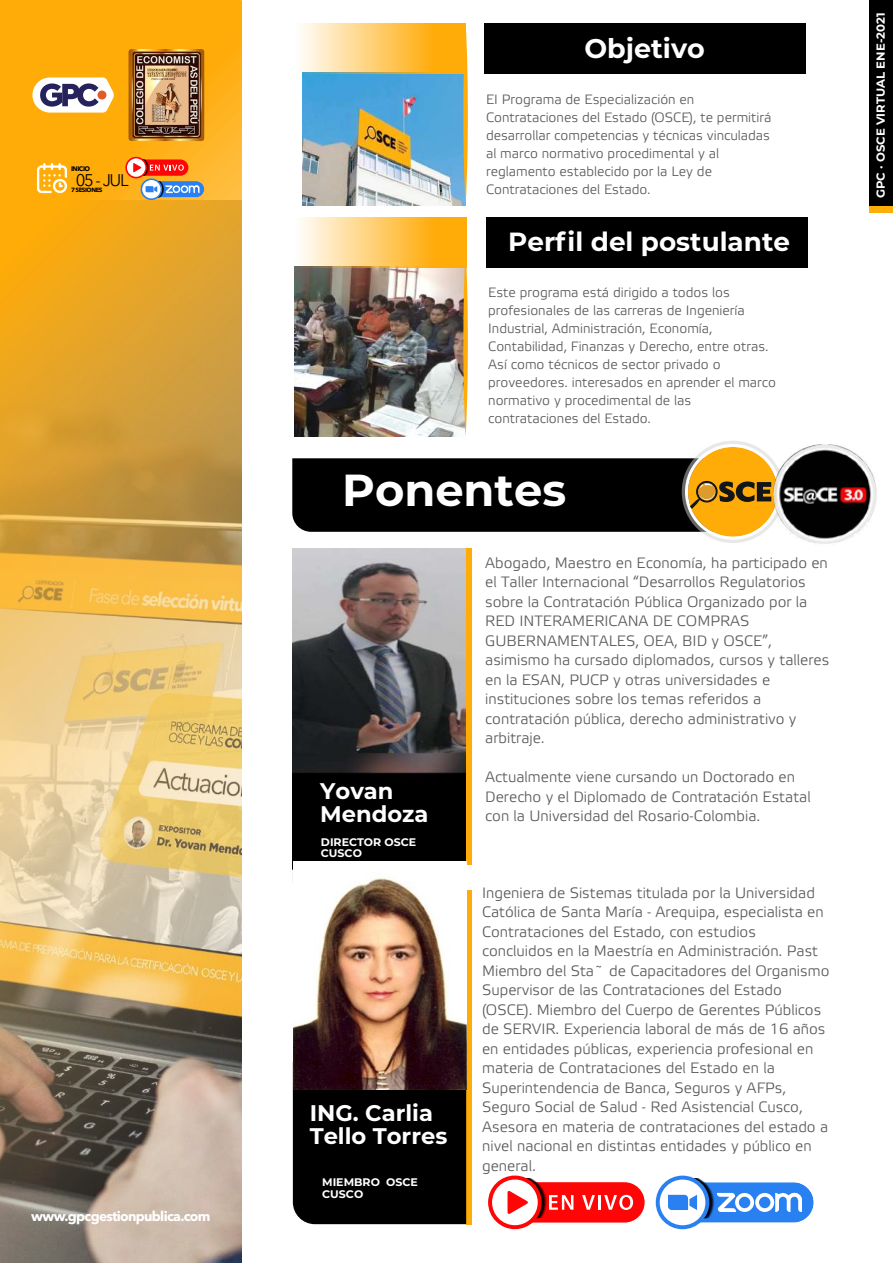
<style>
.page{position:relative;width:893px;height:1263px;background:#fff}
.page>*{position:absolute;margin:0;border:0;box-sizing:border-box;transform-origin:0 0}
.t1{font:700 44.85px "Montserrat";color:#fff}
.t2{font:700 27px "Montserrat";color:#fff}
.t3{font:700 26.25px "Montserrat";color:#fff}
.t4{font:700 22.65px/23.2px "Montserrat";color:#fff}
.t5{font:16.65px "Avenir Next LT Pro";color:#000}
.t6{font:15px/19.5px "Elektra Light Pro";color:#58595b}
.t7{font:700 13.65px "Avenir Next LT Pro";letter-spacing:-.05em;color:#fff}
.t8{font:13.5px/18px "Elektra Light Pro";color:#58595b}
.t9{font:700 11.7px "Montserrat";color:#fff}
.t10{font:700 10.95px/11.2px "Montserrat";color:#fff}
.t11{font:700 6.6px "Avenir Next LT Pro";letter-spacing:-.075em;color:#000}
.t12{font:700 6.15px "Avenir Next LT Pro";letter-spacing:-.075em;color:#000}
</style>
<div class="page">
<img style="left:303px;top:74px;width:160px;height:131px">
<div style="left:679px;top:1182px;width:135px;height:40px;background:#2980f1;border-radius:20px"></div>
<svg style="left:656px;top:1175px;width:53px;height:54px"></svg>
<svg style="left:660px;top:1178px;width:142px;height:47px"></svg>
<div style="left:511px;top:1182px;width:134px;height:40px;background:#ff0505;border-radius:20px"></div>
<svg style="left:488px;top:1175px;width:54px;height:54px"></svg>
<svg style="left:492px;top:1178px;width:81px;height:47px"></svg>
<svg style="left:582px;top:1195px;width:13px;height:15px"></svg>
<hr style="left:598px;top:1195px;width:3px;height:15px;background:#fff">
<svg style="left:604px;top:1195px;width:29px;height:15px"></svg>
<div style="left:484px;top:23px;width:321px;height:51px;background:#000"></div>
<div style="left:295px;top:23px;width:171px;height:51px;background:linear-gradient(to right,#fffcf8,#ff9e00)"></div>
<div style="left:869px;top:0;width:24px;height:207px;background:#000"></div>
<div style="left:869px;top:207px;width:24px;height:6px;background:#ffae08"></div>
<img style="left:0;top:0;width:241px;height:1263px">
<svg style="left:32px;top:77px;width:82px;height:36px"></svg>
<div style="left:97px;top:91px;width:9px;height:9px;background:#e35a2a;border-radius:50%"></div>
<div style="left:295px;top:217px;width:171px;height:51px;background:linear-gradient(to right,#fffcf7,#ff9e00)"></div>
<div style="left:487px;top:217px;width:321px;height:51px;background:#000"></div>
<svg style="left:463px;top:23px;width:5px;height:182px"></svg>
<svg style="left:37px;top:163px;width:30px;height:30px"></svg>
<svg style="left:150px;top:181px;width:54px;height:16px"></svg>
<svg style="left:141px;top:178px;width:21px;height:22px"></svg>
<svg style="left:125px;top:157px;width:22px;height:21px"></svg>
<svg style="left:127px;top:158px;width:73px;height:40px;background:#cd8d76"></svg>
<img style="left:292px;top:548px;width:174px;height:334px">
<div style="left:292px;top:780px;width:174px;height:96px;background:#000"></div>
<div style="left:466px;top:548px;width:6px;height:317px;background:#ffab08"></div>
<div style="left:466px;top:890px;width:6px;height:334px;background:#ffab08"></div>
<div style="left:293px;top:1090px;width:173px;height:134px;background:#000"></div>
<img style="left:784px;top:444px;width:93px;height:100px">
<svg style="left:292px;top:248px;width:492px;height:295px"></svg>
<img style="left:293px;top:861px;width:174px;height:229px">
<img style="left:129px;top:49px;width:75px;height:92px">
<p class="t11" style="left:71px;top:164px;width:21px">INICIO</p>
<p class="t12" style="left:71px;top:186px;width:33px">7 SESIONES</p>
<p class="t5" style="left:76px;top:170px;width:54px">05 - JUL</p>
<p class="t7" style="left:31px;top:1208px;width:181px">www.gpcgestionpublica.com</p>
<h2 class="t2" style="left:584px;top:29px;width:122px">Objetivo</h2>
<p class="t8" style="left:486px;top:91px;width:287px">EI Programa de Especialización en Contrataciones del Estado (OSCE), te permitirá desarrollar competencias y técnicas vinculadas al marco normativo procedimental y al reglamento establecido por la Ley de Contrataciones del Estado.</p>
<h3 class="t3" style="left:508px;top:223px;width:283px">Perfil del postulante</h3>
<p class="t8" style="left:488px;top:284px;width:289px">Este programa está dirigido a todos los profesionales de las carreras de Ingeniería Industrial, Administración, Economía, Contabilidad, Finanzas y Derecho, entre otras.<br>Así como técnicos de sector privado o proveedores. interesados en aprender el marco normativo y procedimental de las contrataciones del Estado.</p>
<h1 class="t1" style="left:342px;top:458px;width:225px">Ponentes</h1>
<h3 class="t4" style="left:320px;top:778px;width:110px">Yovan<br>Mendoza</h3>
<p class="t10" style="left:321px;top:835px;width:97px">DIRECTOR OSCE<br>CUSCO</p>
<h3 class="t4" style="left:310px;top:1100px;width:139px">ING. Carlia<br>Tello Torres</h3>
<p class="t10" style="left:322px;top:1176px;width:97px">MIEMBRO OSCE<br>CUSCO</p>
<p class="t6" style="left:485px;top:553px;width:346px">Abogado, Maestro en Economía, ha participado en el Taller Internacional “Desarrollos Regulatorios sobre la Contratación Pública Organizado por la RED INTERAMERICANA DE COMPRAS GUBERNAMENTALES, OEA, BID y OSCE”, asimismo ha cursado diplomados, cursos y talleres en la ESAN, PUCP y otras universidades e instituciones sobre los temas referidos a contratación pública, derecho administrativo y arbitraje.</p>
<p class="t6" style="left:485px;top:768px;width:327px">Actualmente viene cursando un Doctorado en<br>Derecho y el Diplomado de Contratación Estatal con la Universidad del Rosario-Colombia.</p>
<p class="t6" style="left:482px;top:883px;width:349px">Ingeniera de Sistemas titulada por la Universidad Católica de Santa María - Arequipa, especialista en Contrataciones del Estado, con estudios concluidos en la Maestría en Administración. Past Miembro del Sta˜ de Capacitadores del Organismo Supervisor de las Contrataciones del Estado (OSCE). Miembro del Cuerpo de Gerentes Públicos de SERVIR. Experiencia laboral de más de 16 años en entidades públicas, experiencia profesional en materia de Contrataciones del Estado en la Superintendencia de Banca, Seguros y AFPs, Seguro Social de Salud - Red Asistencial Cusco, Asesora en materia de contrataciones del estado a nivel nacional en distintas entidades y público en general.</p>
<p class="t9" style="left:872px;top:198px;width:187px;rotate:-90deg">GPC · OSCE VIRTUAL ENE-2021</p>
</div>
